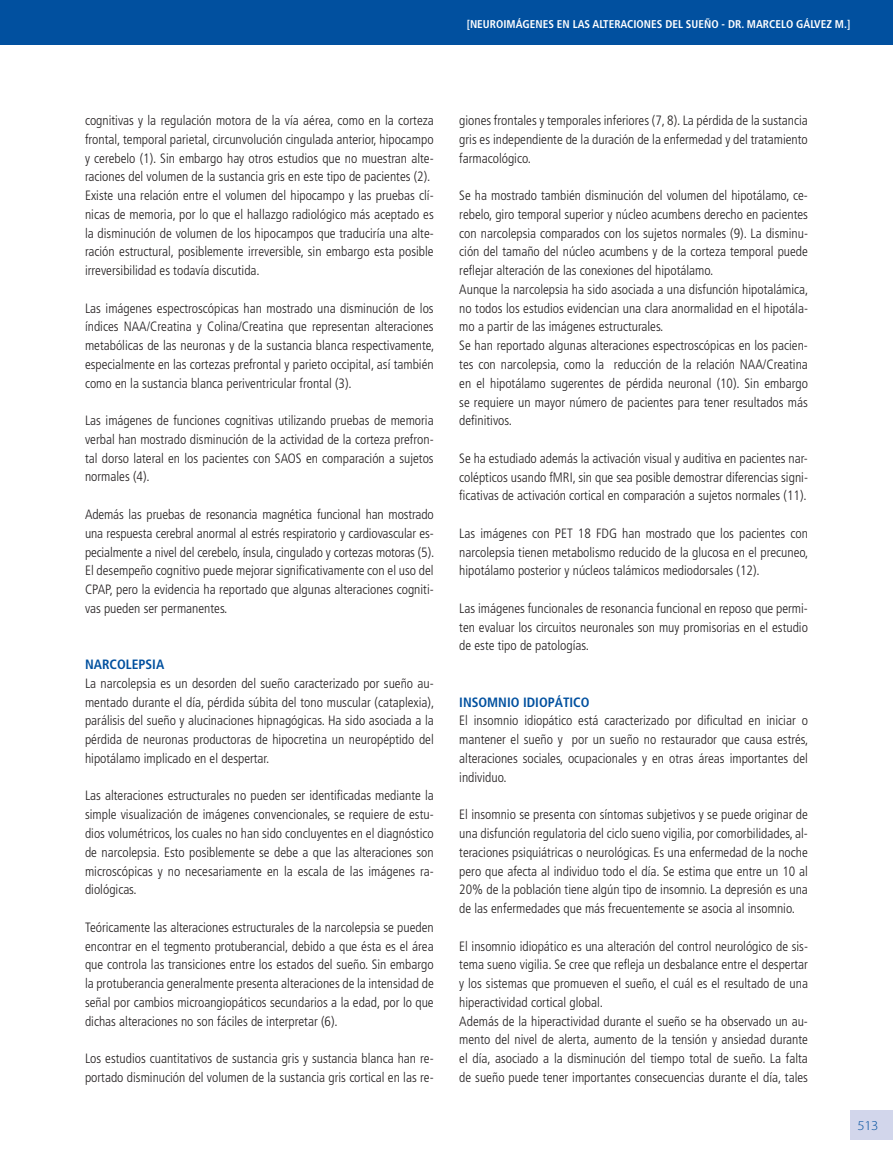
<style>
.page{position:relative;width:893px;height:1170px;background:#fff}
.page>*{position:absolute;margin:0;border:0;box-sizing:border-box;transform-origin:0 0}
.t1{font:300 condensed 13.5px/18.8px "Frutiger";color:#231f20;text-align:justify}
.t2{font:700 condensed 13.5px "Frutiger";color:#01509f}
.t3{font:300 13.5px "Myriad Pro";color:#01509f;scale:1.1 1}
.t4{font:700 condensed 11.25px "Frutiger";color:#fff}
</style>
<div class="page">
<div style="left:850px;top:1110px;width:43px;height:30px;background:#d2d6eb"></div>
<div style="left:0;top:0;width:893px;height:44px;background:#01509f"></div>
<p class="t4" style="left:467px;top:17px;width:18px">[NEUROIM</p>
<p class="t4" style="left:516px;top:17px;width:21px">ÁGENES</p>
<p class="t4" style="left:557px;top:17px;width:23px">EN LAS</p>
<p class="t4" style="left:593px;top:17px;width:7px">ALTERACIONES</p>
<p class="t4" style="left:665px;top:17px;width:7px">DEL</p>
<p class="t4" style="left:686px;top:17px;width:78px">SUEÑO - DR. MARCELO</p>
<p class="t4" style="left:796px;top:17px;width:56px">GÁLVEZ M.]</p>
<p class="t1" style="left:85px;top:111px;width:350px;text-align:left">cognitivas y la regulación motora de la vía aérea, como en la corteza frontal, temporal parietal, circunvolución cingulada anterior, hipocampo y cerebelo (1). Sin embargo hay otros estudios que no muestran alte&shy;raciones del volumen de la sustancia gris en este tipo de pacientes (2).<br>Existe una relación entre el volumen del hipocampo y las pruebas clí&shy;nicas de memoria, por lo que el hallazgo radiológico más aceptado es la disminución de volumen de los hipocampos que traduciría una alte&shy;ración estructural, posiblemente irreversible, sin embargo esta posible irreversibilidad es todavía discutida.</p>
<p class="t1" style="left:85px;top:299px;width:351px">Las imágenes espectroscópicas han mostrado una disminución de los índices NAA/Creatina y Colina/Creatina que representan alteraciones metabólicas de las neuronas y de la sustancia blanca respectivamente, especialmente en las cortezas prefrontal y parieto occipital, así también como en la sustancia blanca periventricular frontal (3).</p>
<p class="t1" style="left:85px;top:411px;width:350px">Las imágenes de funciones cognitivas utilizando pruebas de memoria verbal han mostrado disminución de la actividad de la corteza prefron&shy;tal dorso lateral en los pacientes con SAOS en comparación a sujetos normales (4).</p>
<p class="t1" style="left:85px;top:505px;width:351px">Además las pruebas de resonancia magnética funcional han mostrado una respuesta cerebral anormal al estrés respiratorio y cardiovascular es&shy;pecialmente a nivel del cerebelo, ínsula, cingulado y cortezas motoras (5).<br>El desempeño cognitivo puede mejorar significativamente con el uso del CPAP, pero la evidencia ha reportado que algunas alteraciones cogniti&shy;vas pueden ser permanentes.</p>
<p class="t2" style="left:85px;top:656px;width:18px">NARCOLE</p>
<p class="t2" style="left:139px;top:656px;width:15px">PSIA</p>
<p class="t1" style="left:85px;top:674px;width:351px">La narcolepsia es un desorden del sueño caracterizado por sueño au&shy;mentado durante el día, pérdida súbita del tono muscular (cataplexia), parálisis del sueño y alucinaciones hipnagógicas. Ha sido asociada a la pérdida de neuronas productoras de hipocretina un neuropéptido del hipotálamo implicado en el despertar.</p>
<p class="t1" style="left:85px;top:786px;width:350px">Las alteraciones estructurales no pueden ser identificadas mediante la simple visualización de imágenes convencionales, se requiere de estu&shy;dios volumétricos, los cuales no han sido concluyentes en el diagnóstico de narcolepsia. Esto posiblemente se debe a que las alteraciones son microscópicas y no necesariamente en la escala de las imágenes ra&shy;diológicas.</p>
<p class="t1" style="left:85px;top:917px;width:350px">Teóricamente las alteraciones estructurales de la narcolepsia se pueden encontrar en el tegmento protuberancial, debido a que ésta es el área que controla las transiciones entre los estados del sueño. Sin embargo la protuberancia generalmente presenta alteraciones de la intensidad de señal por cambios microangiopáticos secundarios a la edad, por lo que dichas alteraciones no son fáciles de interpretar (6).</p>
<p class="t1" style="left:85px;top:1049px;width:350px">Los estudios cuantitativos de sustancia gris y sustancia blanca han re&shy;portado disminución del volumen de la sustancia gris cortical en las re-</p>
<p class="t1" style="left:459px;top:111px;width:350px">giones frontales y temporales inferiores (7, 8). La pérdida de la sustancia gris es independiente de la duración de la enfermedad y del tratamiento farmacológico.</p>
<p class="t1" style="left:459px;top:186px;width:351px;text-align:left">Se ha mostrado también disminución del volumen del hipotálamo, ce&shy;rebelo, giro temporal superior y núcleo acumbens derecho en pacientes con narcolepsia comparados con los sujetos normales (9). La disminu&shy;ción del tamaño del núcleo acumbens y de la corteza temporal puede reflejar alteración de las conexiones del hipotálamo.<br>Aunque la narcolepsia ha sido asociada a una disfunción hipotalámica, no todos los estudios evidencian una clara anormalidad en el hipotála&shy;mo a partir de las imágenes estructurales.<br>Se han reportado algunas alteraciones espectroscópicas en los pacien&shy;tes con narcolepsia, como la reducción de la relación NAA/Creatina en el hipotálamo sugerentes de pérdida neuronal (10). Sin embargo se requiere un mayor número de pacientes para tener resultados más definitivos.</p>
<p class="t1" style="left:459px;top:449px;width:350px">Se ha estudiado además la activación visual y auditiva en pacientes nar&shy;colépticos usando fMRI, sin que sea posible demostrar diferencias signi&shy;ficativas de activación cortical en comparación a sujetos normales (11).</p>
<p class="t1" style="left:459px;top:524px;width:351px">Las imágenes con PET 18 FDG han mostrado que los pacientes con narcolepsia tienen metabolismo reducido de la glucosa en el precuneo, hipotálamo posterior y núcleos talámicos mediodorsales (12).</p>
<p class="t1" style="left:459px;top:599px;width:350px">Las imágenes funcionales de resonancia funcional en reposo que permi&shy;ten evaluar los circuitos neuronales son muy promisorias en el estudio de este tipo de patologías.</p>
<p class="t2" style="left:459px;top:694px;width:13px">INSOMNIO</p>
<p class="t2" style="left:523px;top:694px;width:48px">IDIO PÁTICO</p>
<p class="t1" style="left:459px;top:711px;width:351px">El insomnio idiopático está caracterizado por dificultad en iniciar o mantener el sueño y por un sueño no restaurador que causa estrés, alteraciones sociales, ocupacionales y en otras áreas importantes del individuo.</p>
<p class="t1" style="left:459px;top:805px;width:350px">El insomnio se presenta con síntomas subjetivos y se puede originar de una disfunción regulatoria del ciclo sueno vigilia, por comorbilidades, al&shy;teraciones psiquiátricas o neurológicas. Es una enfermedad de la noche pero que afecta al individuo todo el día. Se estima que entre un 10 al 20% de la población tiene algún tipo de insomnio. La depresión es una de las enfermedades que más frecuentemente se asocia al insomnio.</p>
<p class="t1" style="left:459px;top:936px;width:350px;text-align:left">El insomnio idiopático es una alteración del control neurológico de sis&shy;tema sueno vigilia. Se cree que refleja un desbalance entre el despertar y los sistemas que promueven el sueño, el cuál es el resultado de una hiperactividad cortical global.<br>Además de la hiperactividad durante el sueño se ha observado un au&shy;mento del nivel de alerta, aumento de la tensión y ansiedad durante el día, asociado a la disminución del tiempo total de sueño. La falta de sueño puede tener importantes consecuencias durante el día, tales</p>
<p class="t3" style="left:857px;top:1117px;width:21px">513</p>
</div>
